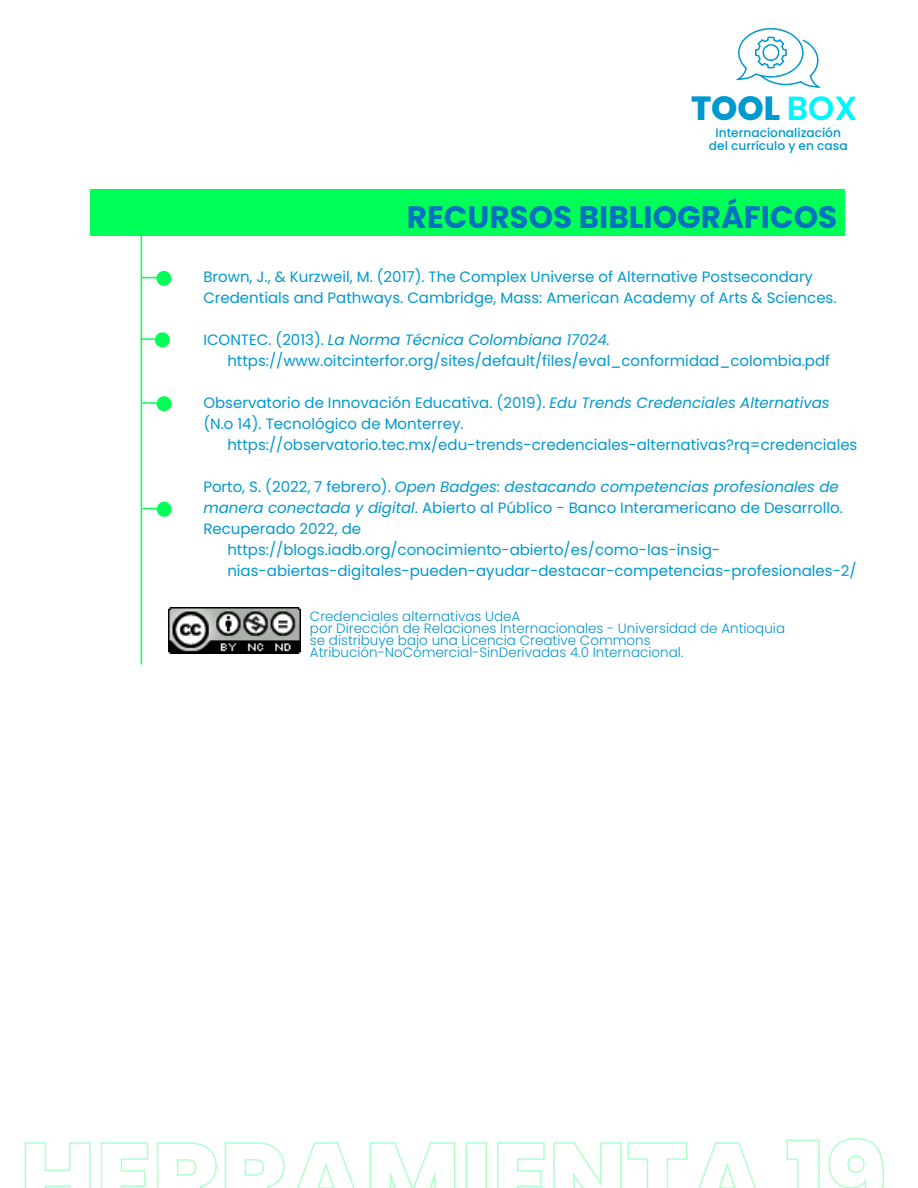
<style>
.page{position:relative;width:918px;height:1188px;background:#fff}
.page>*{position:absolute;margin:0;border:0;box-sizing:border-box;transform-origin:0 0}
.t1{font:800 33.45px "Poppins";color:#0099ce}
.t2{font:31.05px "Poppins";color:#0072bf}
.t3{font:15px/21px "Poppins";color:#0099ce}
.t4{font:italic 15px "Poppins";color:#0099ce}
.t5{font:300 13.5px/12px "Poppins";color:#0797cc}
.t6{font:500 12.15px/13px "Poppins";color:#0099ce;text-align:center}
.s1{font-weight:600;color:#00f5ff}
.s2{font-style:italic}
.s3{font-style:normal}
</style>
<div class="page">
<svg style="left:24px;top:1142px;width:67px;height:46px"></svg>
<svg style="left:100px;top:1142px;width:49px;height:46px"></svg>
<svg style="left:156px;top:1142px;width:300px;height:46px"></svg>
<svg style="left:465px;top:1142px;width:22px;height:46px"></svg>
<svg style="left:497px;top:1142px;width:48px;height:46px"></svg>
<svg style="left:553px;top:1142px;width:203px;height:46px"></svg>
<svg style="left:786px;top:1139px;width:34px;height:49px"></svg>
<svg style="left:828px;top:1138px;width:57px;height:50px"></svg>
<div style="left:90px;top:189px;width:754px;height:47px;background:#00ff57"></div>
<hr style="left:141px;top:226px;width:1px;height:439px;background:#00ff57">
<svg style="left:142px;top:277px;width:14px;height:1px"></svg>
<div style="left:156px;top:271px;width:15px;height:15px;background:#00ff57;border-radius:50%"></div>
<hr style="left:141px;top:338px;width:20px;height:2px;background:#00ff57">
<div style="left:155px;top:332px;width:15px;height:15px;background:#00ff57;border-radius:50%"></div>
<svg style="left:735px;top:28px;width:86px;height:60px"></svg>
<hr style="left:142px;top:402px;width:20px;height:2px;background:#00ff57">
<div style="left:157px;top:396px;width:15px;height:15px;background:#00ff57;border-radius:50%"></div>
<svg style="left:142px;top:508px;width:15px;height:1px"></svg>
<div style="left:157px;top:502px;width:15px;height:15px;background:#00ff57;border-radius:50%"></div>
<img style="left:169px;top:608px;width:132px;height:46px">
<h1 class="t1" style="left:691px;top:89px;width:168px">TOOL <span class="s1">BOX</span></h1>
<p class="t6" style="left:709px;top:126px;width:140px">Internacionalización del currículo y en casa</p>
<h2 class="t2" style="left:407px;top:199px;width:432px">RECURSOS BIBLIOGRÁFICOS</h2>
<p class="t3" style="left:203px;top:267px;width:635px">Brown, J., &amp; Kurzweil, M. (2017). The Complex Universe of Alternative Postsecondary<br>Credentials and Pathways. Cambridge, Mass: American Academy of Arts &amp; Sciences.</p>
<p class="t3" style="left:227px;top:330px;width:604px;text-indent:-24px">ICONTEC. (2013). <span class="s2">La Norma Técnica Colombiana 17024. </span>https://www.oitcinterfor.org/sites/default/files/eval_conformidad_colombia.pdf</p>
<p class="t3" style="left:203px;top:393px;width:628px">Observatorio de Innovación Educativa. (2019). <span class="s2">Edu Trends Credenciales Alternativas </span>(N.o 14). Tecnológico de Monterrey.</p>
<p class="t3" style="left:227px;top:435px;width:632px">https://observatorio.tec.mx/edu-trends-credenciales-alternativas?rq=credenciales</p>
<p class="t4" style="left:203px;top:478px;width:637px"><span class="s3">Porto, S. (2022, 7 febrero).</span> Open Badges: destacando competencias profesionales de</p>
<p class="t3" style="left:203px;top:498px;width:641px"><span class="s2">manera conectada y digital</span>. Abierto al Público - Banco Interamericano de Desarrollo.</p>
<p class="t3" style="left:203px;top:519px;width:159px">Recuperado 2022, de</p>
<p class="t3" style="left:227px;top:540px;width:494px">https://blogs.iadb.org/conocimiento-abierto/es/como-las-insig-</p>
<p class="t3" style="left:227px;top:561px;width:631px">nias-abiertas-digitales-pueden-ayudar-destacar-competencias-profesionales-2/</p>
<p class="t5" style="left:310px;top:610px;width:477px">Credenciales alternativas UdeA<br>por Dirección de Relaciones Internacionales - Universidad de Antioquia se distribuye bajo una Licencia Creative Commons Atribución-NoComercial-SinDerivadas 4.0 Internacional.</p>
</div>
